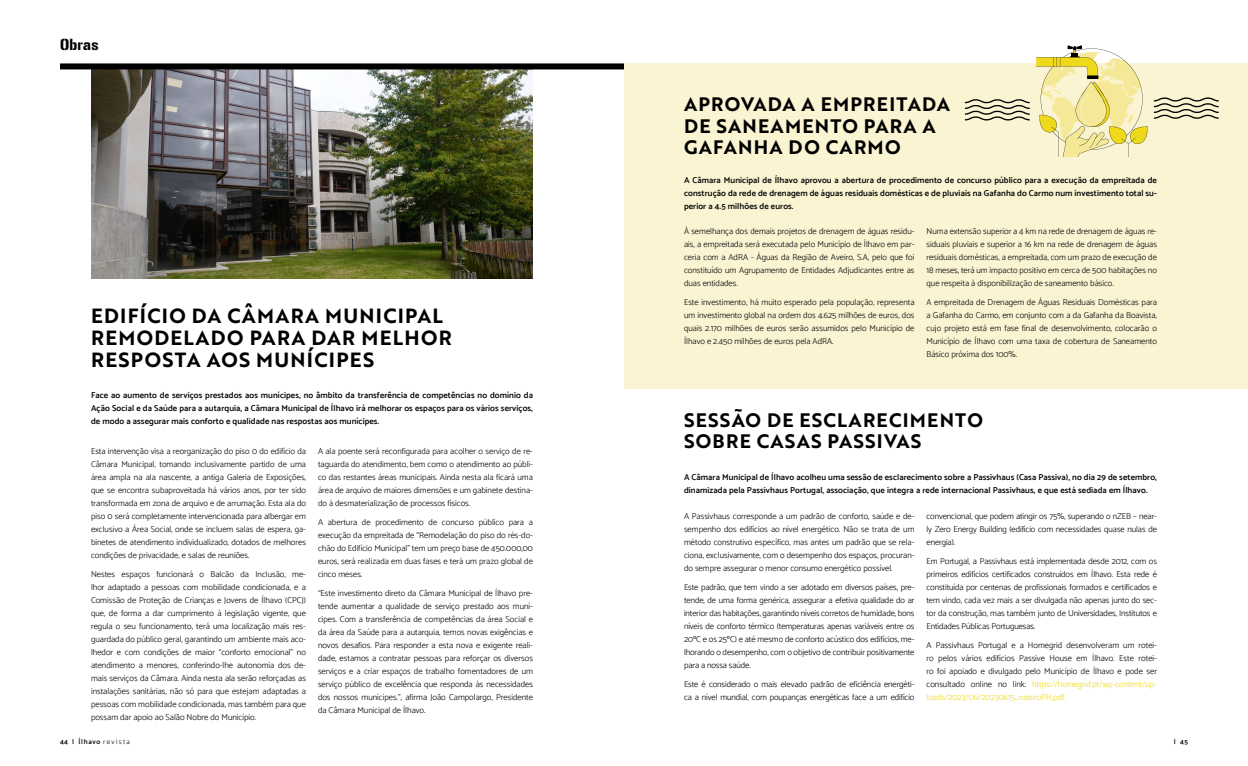
<style>
.page{position:relative;width:1248px;height:766px;background:#fff}
.page>*{position:absolute;margin:0;border:0;box-sizing:border-box;transform-origin:0 0}
.t1{font:20px/22px "Brother 1816 Bold";letter-spacing:.065em;color:#000}
.t2{font:19px/21px "Brother 1816 Bold";letter-spacing:.065em;color:#000}
.t3{font:14px "Gunplay";letter-spacing:.015em;color:#000}
.t4{font:300 8.6px/13px "Catamaran";color:#000;text-align:justify}
.t5{font:600 8.6px/13px "Catamaran";letter-spacing:.01em;color:#000;text-align:justify}
.t6{font:600 7px "Catamaran";letter-spacing:.1em;color:#000}
.s1{color:#eed91b}
.s2{font-weight:300}
</style>
<div class="page">
<img style="left:91px;top:69px;width:442px;height:209px">
<div style="left:60px;top:63px;width:624px;height:6px;background:#000"></div>
<div style="left:624px;top:63px;width:623px;height:325px;background:#faf4d3"></div>
<svg style="left:964px;top:99px;width:65px;height:21px"></svg>
<svg style="left:1036px;top:46px;width:182px;height:111px"></svg>
<h3 class="t3" style="left:60px;top:37px;width:40px">Obras</h3>
<h1 class="t1" style="left:91px;top:304px;width:362px">EDIFÍCIO DA CÂMARA MUNICIPAL<br>REMODELADO PARA DAR MELHOR<br>RESPOSTA AOS MUNÍCIPES</h1>
<p class="t5" style="left:91px;top:388px;width:443px">Face ao aumento de serviços prestados aos munícipes, no âmbito da transferência de competências no domínio da Ação Social e da Saúde para a autarquia, a Câmara Municipal de Ílhavo irá melhorar os espaços para os vários serviços, de modo a assegurar mais conforto e qualidade nas respostas aos munícipes.</p>
<p class="t4" style="left:91px;top:444px;width:216px">Esta intervenção visa a reorganização do piso 0 do edifício da Câmara Municipal, tomando inclusivamente partido de uma área ampla na ala nascente, a antiga Galeria de Exposições, que se encontra subaproveitada há vários anos, por ter sido transformada em zona de arquivo e de arrumação. Esta ala do piso 0 será completamente intervencionada para albergar em exclusivo a Área Social, onde se incluem salas de espera, ga&shy;binetes de atendimento individualizado, dotados de melhores condições de privacidade, e salas de reuniões.</p>
<p class="t4" style="left:91px;top:567px;width:216px">Nestes espaços funcionará o Balcão da Inclusão, me&shy;lhor adaptado a pessoas com mobilidade condicionada, e a Comissão de Proteção de Crianças e Jovens de Ílhavo (CPCJ) que, de forma a dar cumprimento à legislação vigente, que regula o seu funcionamento, terá uma localização mais res&shy;guardada do público geral, garantindo um ambiente mais aco&shy;lhedor e com condições de maior “conforto emocional” no atendimento a menores, conferindo-lhe autonomia dos de&shy;mais serviços da Câmara. Ainda nesta ala serão reforçadas as instalações sanitárias, não só para que estejam adaptadas a pessoas com mobilidade condicionada, mas também para que possam dar apoio ao Salão Nobre do Município.</p>
<p class="t4" style="left:318px;top:444px;width:216px">A ala poente será reconfigurada para acolher o serviço de re&shy;taguarda do atendimento, bem como o atendimento ao públi&shy;co das restantes áreas municipais. Ainda nesta ala ficará uma área de arquivo de maiores dimensões e um gabinete destina&shy;do à desmaterialização de processos físicos.</p>
<p class="t4" style="left:318px;top:515px;width:216px">A abertura de procedimento de concurso público para a execução da empreitada de “Remodelação do piso do rés-do&shy;chão do Edifício Municipal” tem um preço base de 450.000,00 euros, será realizada em duas fases e terá um prazo global de cinco meses.</p>
<p class="t4" style="left:318px;top:586px;width:216px">“Este investimento direto da Câmara Municipal de Ílhavo pre&shy;tende aumentar a qualidade de serviço prestado aos muní&shy;cipes. Com a transferência de competências da área Social e da área da Saúde para a autarquia, temos novas exigências e novos desafios. Para responder a esta nova e exigente reali&shy;dade, estamos a contratar pessoas para reforçar os diversos serviços e a criar espaços de trabalho fomentadores de um serviço público de excelência que responda às necessidades dos nossos munícipes.”, afirma João Campolargo, Presidente da Câmara Municipal de Ílhavo.</p>
<h2 class="t2" style="left:684px;top:93px;width:267px">APROVADA A EMPREITADA<br>DE SANEAMENTO PARA A<br>GAFANHA DO CARMO</h2>
<p class="t5" style="left:684px;top:173px;width:474px">A Câmara Municipal de Ílhavo aprovou a abertura de procedimento de concurso público para a execução da empreitada de construção da rede de drenagem de águas residuais domésticas e de pluviais na Gafanha do Carmo num investimento total su&shy;perior a 4.5 milhões de euros.</p>
<p class="t4" style="left:684px;top:224px;width:232px">À semelhança dos demais projetos de drenagem de águas residu&shy;ais, a empreitada será executada pelo Município de Ílhavo em par&shy;ceria com a AdRA - Águas da Região de Aveiro, S.A, pelo que foi constituído um Agrupamento de Entidades Adjudicantes entre as duas entidades.</p>
<p class="t4" style="left:684px;top:295px;width:232px">Este investimento, há muito esperado pela população, representa um investimento global na ordem dos 4.625 milhões de euros, dos quais 2.170 milhões de euros serão assumidos pelo Município de Ílhavo e 2.450 milhões de euros pela AdRA.</p>
<p class="t4" style="left:926px;top:224px;width:232px">Numa extensão superior a 4 km na rede de drenagem de águas re&shy;siduais pluviais e superior a 16 km na rede de drenagem de águas residuais domésticas, a empreitada, com um prazo de execução de 18 meses, terá um impacto positivo em cerca de 500 habitações no que respeita à disponibilização de saneamento básico.</p>
<p class="t4" style="left:926px;top:295px;width:232px">A empreitada de Drenagem de Águas Residuais Domésticas para a Gafanha do Carmo, em conjunto com a da Gafanha da Boavista, cujo projeto está em fase final de desenvolvimento, colocarão o Município de Ílhavo com uma taxa de cobertura de Saneamento Básico próxima dos 100%.</p>
<h2 class="t2" style="left:684px;top:408px;width:300px">SESSÃO DE ESCLARECIMENTO<br>SOBRE CASAS PASSIVAS</h2>
<p class="t5" style="left:684px;top:470px;width:474px">A Câmara Municipal de Ílhavo acolheu uma sessão de esclarecimento sobre a Passivhaus (Casa Passiva), no dia 29 de setembro, dinamizada pela Passivhaus Portugal, associação, que integra a rede internacional Passivhaus, e que está sediada em Ílhavo.</p>
<p class="t4" style="left:684px;top:509px;width:232px">A Passivhaus corresponde a um padrão de conforto, saúde e de&shy;sempenho dos edifícios ao nível energético. Não se trata de um método construtivo específico, mas antes um padrão que se rela&shy;ciona, exclusivamente, com o desempenho dos espaços, procuran&shy;do sempre assegurar o menor consumo energético possível.</p>
<p class="t4" style="left:684px;top:580px;width:232px">Este padrão, que tem vindo a ser adotado em diversos países, pre&shy;tende, de uma forma genérica, assegurar a efetiva qualidade do ar interior das habitações, garantindo níveis corretos de humidade, bons níveis de conforto térmico (temperaturas apenas variáveis entre os 20ºC e os 25ºC) e até mesmo de conforto acústico dos edifícios, me&shy;lhorando o desempenho, com o objetivo de contribuir positivamente para a nossa saúde.</p>
<p class="t4" style="left:684px;top:677px;width:232px">Este é considerado o mais elevado padrão de eficiência energéti&shy;ca a nível mundial, com poupanças energéticas face a um edifício</p>
<p class="t4" style="left:926px;top:509px;width:232px">convencional, que podem atingir os 75%, superando o nZEB – near&shy;ly Zero Energy Building (edifício com necessidades quase nulas de energia).</p>
<p class="t4" style="left:926px;top:554px;width:232px">Em Portugal, a Passivhaus está implementada desde 2012, com os primeiros edifícios certificados construídos em Ílhavo. Esta rede é constituída por centenas de profissionais formados e certificados e tem vindo, cada vez mais a ser divulgada não apenas junto do sec&shy;tor da construção, mas também junto de Universidades, Institutos e Entidades Públicas Portuguesas.</p>
<p class="t4" style="left:926px;top:638px;width:232px">A Passivhaus Portugal e a Homegrid desenvolveram um rotei&shy;ro pelos vários edifícios Passive House em Ílhavo. Este rotei&shy;ro foi apoiado e divulgado pelo Município de Ílhavo e pode ser consultado online no link: <span class="s1">https://homegrid.pt/wp-content/up&shy;loads/2023/06/20230615_roteiroPH.pdf.</span></p>
<p class="t6" style="left:60px;top:737px;width:71px">44 | Ílhavo <span class="s2">revista</span></p>
<p class="t6" style="left:1173px;top:737px;width:15px">| 45</p>
</div>
